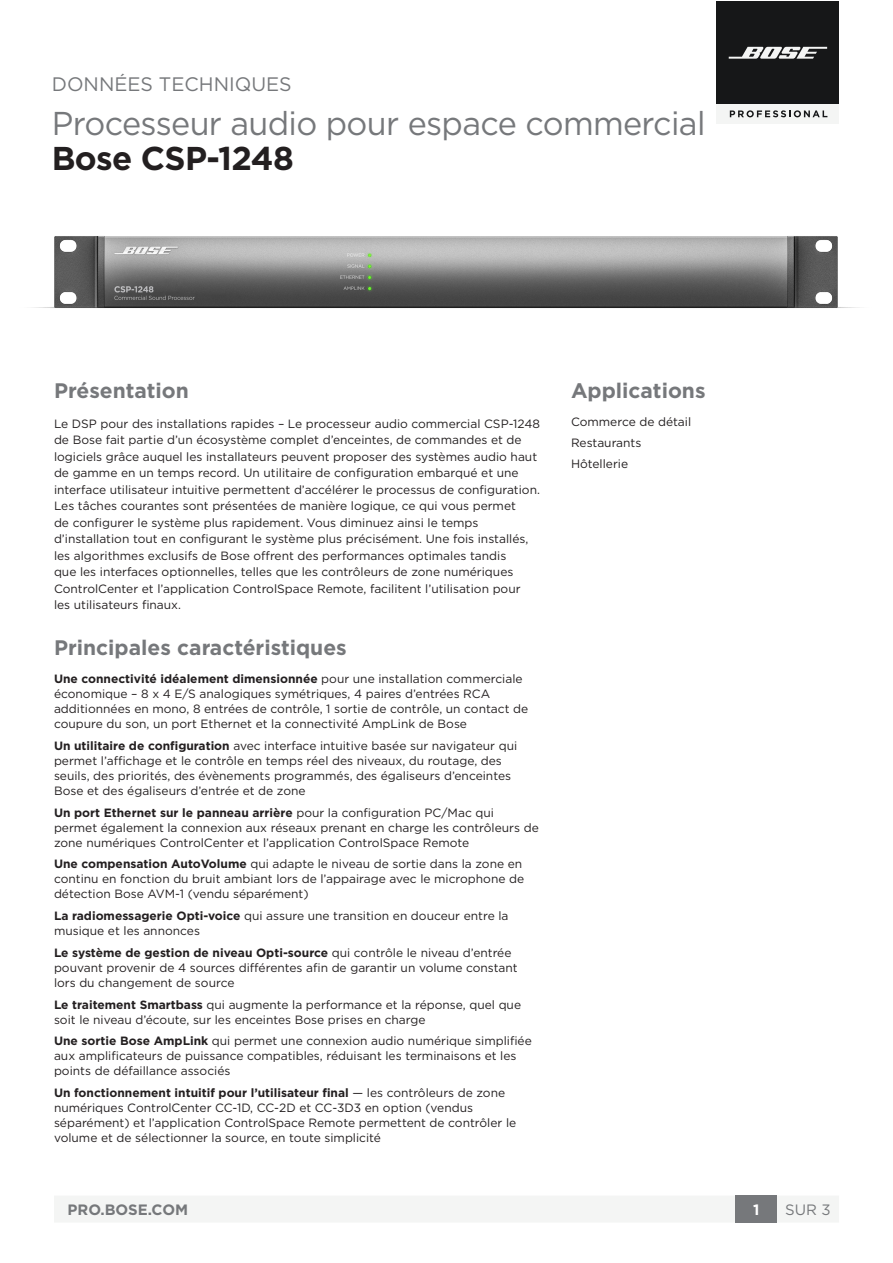
<style>
.page{position:relative;width:893px;height:1263px;background:#fff}
.page>*{position:absolute;margin:0;border:0;box-sizing:border-box;transform-origin:0 0}
.t1{font:33px/34.5px "Gotham";letter-spacing:-.02em;color:#76787b}
.Text_Headers{font:700 21px "Gotham";color:#76787b}
.t2{font:19.5px "Gotham";color:#76787b}
.t3{font:700 15px "Gotham";color:#76787b}
.t4{font:15px "Gotham";color:#76787b}
.t5{font:700 15px "Gotham";color:#fff}
.Text_Plain_Bulleted{font:12px/15px "Gotham";color:#231f20}
.Text_Plain{font:12px/16.5px "Gotham";color:#231f20}
.Text_Headers-2{font:12px "Gotham";color:#231f20}
.s1{font-weight:700;color:#231f20}
.s2{font-weight:700}
</style>
<div class="page">
<img style="left:33px;top:236px;width:827px;height:73px">
<div style="left:717px;top:2px;width:122px;height:122px;background:#161718"></div>
<div style="left:717px;top:104px;width:122px;height:20px;background:#f4f5f4"></div>
<svg style="left:730px;top:110px;width:97px;height:7px"></svg>
<svg style="left:729px;top:47px;width:98px;height:12px"></svg>
<div style="left:54px;top:1195px;width:785px;height:27px;background:#f4f5f4"></div>
<div style="left:736px;top:1195px;width:41px;height:27px;background:#76787b"></div>
<p class="t2" style="left:52px;top:71px;width:241px">DONNÉES TECHNIQUES</p>
<p class="t1" style="left:52px;top:105px;width:655px">Processeur audio pour espace commercial<br><span class="s1">Bose CSP-1248</span></p>
<p class="Text_Headers" style="left:54px;top:376px;width:136px">Présentation</p>
<p class="Text_Plain" style="left:54px;top:415px;width:488px">Le DSP pour des installations rapides – Le processeur audio commercial CSP-1248 de Bose fait partie d’un écosystème complet d’enceintes, de commandes et de logiciels grâce auquel les installateurs peuvent proposer des systèmes audio haut de gamme en un temps record. Un utilitaire de configuration embarqué et une interface utilisateur intuitive permettent d’accélérer le processus de configuration.<br>Les tâches courantes sont présentées de manière logique, ce qui vous permet<br>de configurer le système plus rapidement. Vous diminuez ainsi le temps d’installation tout en configurant le système plus précisément. Une fois installés, les algorithmes exclusifs de Bose offrent des performances optimales tandis<br>que les interfaces optionnelles, telles que les contrôleurs de zone numériques ControlCenter et l’application ControlSpace Remote, facilitent l’utilisation pour<br>les utilisateurs finaux.</p>
<p class="Text_Headers" style="left:54px;top:633px;width:294px">Principales caractéristiques</p>
<p class="Text_Plain_Bulleted" style="left:54px;top:671px;width:476px"><span class="s2">Une connectivité idéalement dimensionnée</span> pour une installation commerciale économique – 8 x 4 E/S analogiques symétriques, 4 paires d’entrées RCA additionnées en mono, 8 entrées de contrôle, 1 sortie de contrôle, un contact de coupure du son, un port Ethernet et la connectivité AmpLink de Bose</p>
<p class="Text_Plain_Bulleted" style="left:54px;top:738px;width:465px"><span class="s2">Un utilitaire de configuration</span> avec interface intuitive basée sur navigateur qui permet l’affichage et le contrôle en temps réel des niveaux, du routage, des seuils, des priorités, des évènements programmés, des égaliseurs d’enceintes Bose et des égaliseurs d’entrée et de zone</p>
<p class="Text_Plain_Bulleted" style="left:54px;top:805px;width:486px"><span class="s2">Un port Ethernet sur le panneau arrière</span> pour la configuration PC/Mac qui permet également la connexion aux réseaux prenant en charge les contrôleurs de zone numériques ControlCenter et l’application ControlSpace Remote</p>
<p class="Text_Plain_Bulleted" style="left:54px;top:856px;width:472px"><span class="s2">Une compensation AutoVolume</span> qui adapte le niveau de sortie dans la zone en continu en fonction du bruit ambiant lors de l’appairage avec le microphone de détection Bose AVM-1 (vendu séparément)</p>
<p class="Text_Plain_Bulleted" style="left:54px;top:908px;width:456px"><span class="s2">La radiomessagerie Opti-voice</span> qui assure une transition en douceur entre la musique et les annonces</p>
<p class="Text_Plain_Bulleted" style="left:54px;top:945px;width:465px"><span class="s2">Le système de gestion de niveau Opti-source</span> qui contrôle le niveau d’entrée pouvant provenir de 4 sources différentes afin de garantir un volume constant lors du changement de source</p>
<p class="Text_Plain_Bulleted" style="left:54px;top:997px;width:469px"><span class="s2">Le traitement Smartbass</span> qui augmente la performance et la réponse, quel que soit le niveau d’écoute, sur les enceintes Bose prises en charge</p>
<p class="Text_Plain_Bulleted" style="left:54px;top:1033px;width:479px"><span class="s2">Une sortie Bose AmpLink</span> qui permet une connexion audio numérique simplifiée aux amplificateurs de puissance compatibles, réduisant les terminaisons et les points de défaillance associés</p>
<p class="Text_Plain_Bulleted" style="left:54px;top:1085px;width:464px"><span class="s2">Un fonctionnement intuitif pour l’utilisateur final</span> — les contrôleurs de zone numériques ControlCenter CC-1D, CC-2D et CC-3D3 en option (vendus séparément) et l’application ControlSpace Remote permettent de contrôler le volume et de sélectionner la source, en toute simplicité</p>
<p class="Text_Headers" style="left:571px;top:376px;width:136px">Applications</p>
<p class="Text_Headers-2" style="left:571px;top:414px;width:122px">Commerce de détail</p>
<p class="Text_Headers-2" style="left:571px;top:435px;width:72px">Restaurants</p>
<p class="Text_Headers-2" style="left:571px;top:456px;width:59px">Hôtellerie</p>
<p class="t3" style="left:68px;top:1200px;width:122px">PRO.BOSE.COM</p>
<p class="t5" style="left:753px;top:1200px;width:8px">1</p>
<p class="t4" style="left:785px;top:1200px;width:47px">SUR 3</p>
</div>
